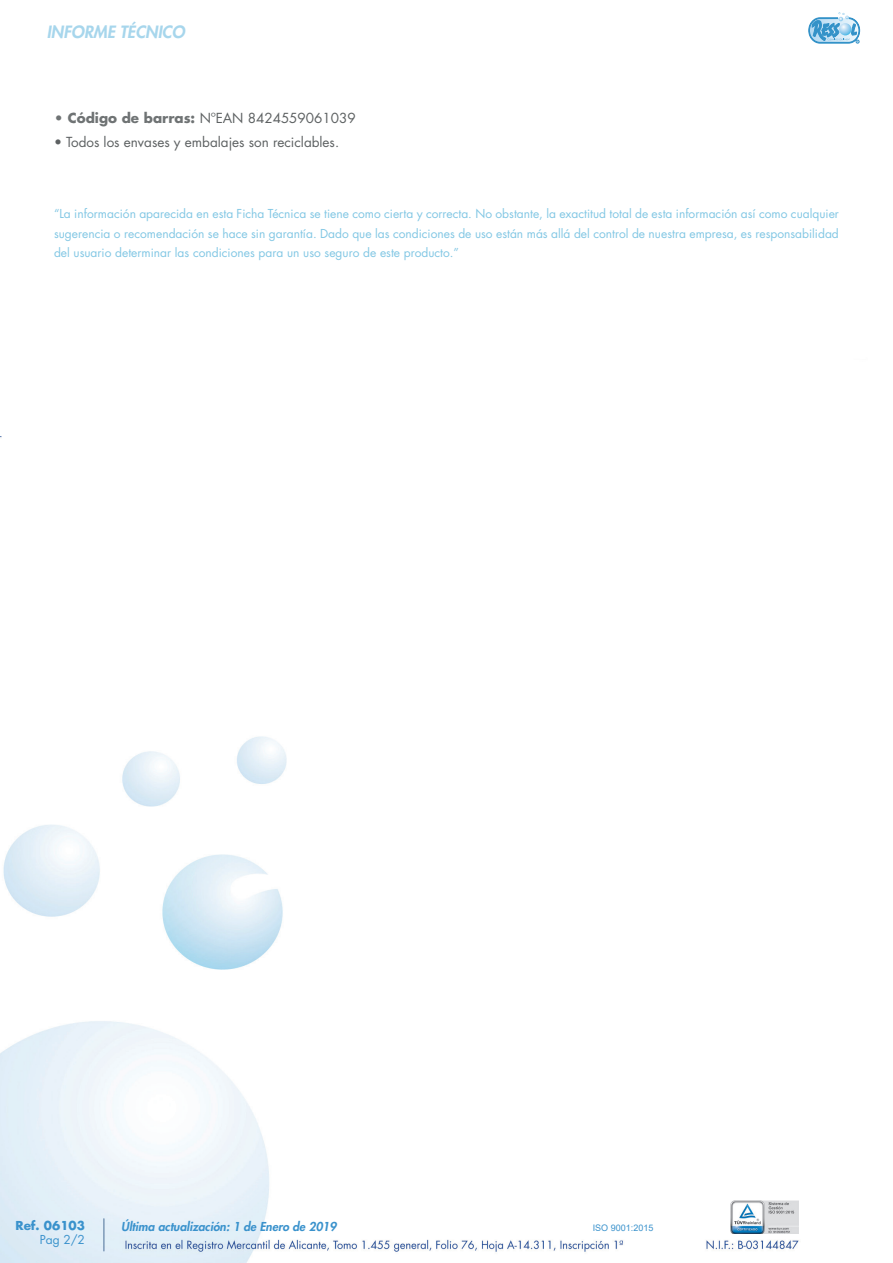
<style>
.page{position:relative;width:893px;height:1263px;background:#fff}
.page>*{position:absolute;margin:0;border:0;box-sizing:border-box;transform-origin:0 0}
.t1{font:italic 800 16.5px "Futura Std";color:#a7d6ec}
.t2{font:13.5px "Futura Std";color:#5d6162}
.t3{font:12px/19.5px "Futura Std";color:#82c7e4;text-align:justify}
.t4{font:italic 800 12px "Futura Std";color:#3a92cc}
.t5{font:700 12px "Futura Std";color:#3a92cc}
.t6{font:12px "Futura Std";color:#3a92cc}
.t7{font:9px "Arial";color:#3a92cc}
.s1{font-weight:700;color:#6f7374}
</style>
<div class="page">
<img style="left:0;top:436px;width:799px;height:827px">
<img style="left:731px;top:1200px;width:68px;height:33px">
<hr style="left:104px;top:1219px;width:1px;height:32px;background:#4b6f97">
<svg style="left:808px;top:12px;width:52px;height:32px"></svg>
<h1 class="t1" style="left:47px;top:22px;width:140px">INFORME TÉCNICO</h1>
<p class="t2" style="left:54px;top:110px;width:303px"><span class="s1">• Código de barras:</span> NºEAN 8424559061039</p>
<p class="t2" style="left:54px;top:133px;width:287px">• Todos los envases y embalajes son reciclables.</p>
<p class="t3" style="left:54px;top:204px;width:786px">“La información aparecida en esta Ficha Técnica se tiene como cierta y correcta. No obstante, la exactitud total de esta información así como cualquier sugerencia o recomendación se hace sin garantía. Dado que las condiciones de uso están más allá del control de nuestra empresa, es responsabilidad del usuario determinar las condiciones para un uso seguro de este producto.”</p>
<p class="t5" style="left:16px;top:1218px;width:71px">Ref. 06103</p>
<p class="t4" style="left:121px;top:1219px;width:217px">Última actualización: 1 de Enero de 2019</p>
<p class="t7" style="left:593px;top:1222px;width:62px">ISO 9001:2015</p>
<p class="t6" style="left:40px;top:1232px;width:47px">Pag 2/2</p>
</div>
